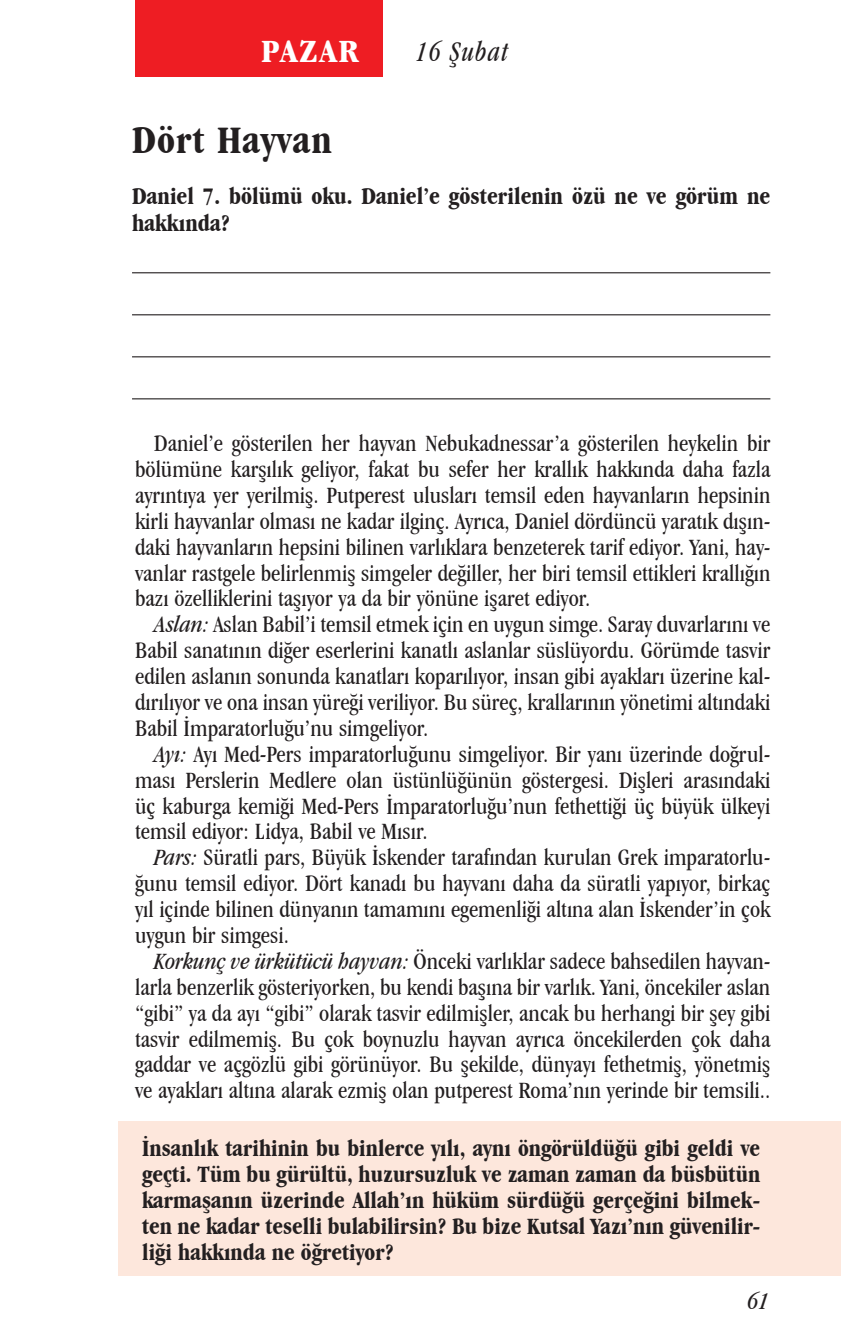
<style>
.page{position:relative;width:841px;height:1337px;background:#fff}
.page>*{position:absolute;margin:0;border:0;box-sizing:border-box;transform-origin:0 0}
.Day_Title{font:700 condensed 40.5px "Garamond IT Cby BT";letter-spacing:.025em;color:#231f20}
.Daily_Header{font:700 condensed 33.75px "Garamond IT Cby BT";letter-spacing:.05em;color:#fff;scale:1.1 1}
.Lesson_Dates{font:italic condensed 29.25px "Garamond IT Cby BT";letter-spacing:.05em;color:#231f20;scale:.9 1}
.Question{font:700 condensed 24.75px/27px "Garamond IT Cby BT";color:#231f20}
.t1{font:italic condensed 24.75px "Garamond IT Cby BT";color:#231f20}
.Body{font:condensed 24.3px/25.9px "Garamond IT Cby BT";color:#231f20;text-align:justify}
.x-screened_box-text{font:700 condensed 24.3px/25.9px "Garamond IT Cby BT";color:#231f20;text-align:justify}
.s1{font-style:italic}
</style>
<div class="page">
<div style="left:135px;top:0;width:247px;height:76px;background:#ee1d23"></div>
<div style="left:119px;top:1121px;width:721px;height:155px;background:#fde7dc"></div>
<hr style="left:132px;top:272px;width:638px;height:1px;background:#231f20">
<hr style="left:132px;top:314px;width:638px;height:1px;background:#231f20">
<hr style="left:132px;top:356px;width:638px;height:1px;background:#231f20">
<hr style="left:132px;top:398px;width:638px;height:1px;background:#231f20">
<p class="Daily_Header" style="left:261px;top:31px;width:90px">PAZAR</p>
<p class="Lesson_Dates" style="left:416px;top:35px;width:104px">16 Şubat</p>
<p class="Day_Title" style="left:132px;top:116px;width:201px">Dört Hayvan</p>
<p class="Question" style="left:132px;top:182px;width:639px">Daniel 7. bölümü oku. Daniel’e gösterilenin özü ne ve görüm ne hakkında?</p>
<p class="Body" style="left:135px;top:430px;width:636px;text-indent:19px">Daniel’e gösterilen her hayvan Nebukadnessar’a gösterilen heykelin bir bölümüne karşılık geliyor, fakat bu sefer her krallık hakkında daha fazla ayrıntıya yer yerilmiş. Putperest ulusları temsil eden hayvanların hepsinin kirli hayvanlar olması ne kadar ilginç. Ayrıca, Daniel dördüncü yaratık dışın&shy;daki hayvanların hepsini bilinen varlıklara benzeterek tarif ediyor. Yani, hay&shy;vanlar rastgele belirlenmiş simgeler değiller, her biri temsil ettikleri krallığın bazı özelliklerini taşıyor ya da bir yönüne işaret ediyor.</p>
<p class="Body" style="left:135px;top:611px;width:636px;text-indent:19px"><span class="s1">Aslan:</span> Aslan Babil’i temsil etmek için en uygun simge. Saray duvarlarını ve Babil sanatının diğer eserlerini kanatlı aslanlar süslüyordu. Görümde tasvir edilen aslanın sonunda kanatları koparılıyor, insan gibi ayakları üzerine kal&shy;dırılıyor ve ona insan yüreği veriliyor. Bu süreç, krallarının yönetimi altındaki Babil İmparatorluğu’nu simgeliyor.</p>
<p class="Body" style="left:135px;top:741px;width:636px;text-indent:19px"><span class="s1">Ayı:</span> Ayı Med-Pers imparatorluğunu simgeliyor. Bir yanı üzerinde doğrul&shy;ması Perslerin Medlere olan üstünlüğünün göstergesi. Dişleri arasındaki üç kaburga kemiği Med-Pers İmparatorluğu’nun fethettiği üç büyük ülkeyi temsil ediyor: Lidya, Babil ve Mısır.</p>
<p class="Body" style="left:135px;top:844px;width:636px;text-indent:19px"><span class="s1">Pars:</span> Süratli pars, Büyük İskender tarafından kurulan Grek imparatorlu&shy;ğunu temsil ediyor. Dört kanadı bu hayvanı daha da süratli yapıyor, birkaç yıl içinde bilinen dünyanın tamamını egemenliği altına alan İskender’in çok uygun bir simgesi.</p>
<p class="Body" style="left:135px;top:948px;width:636px;text-indent:19px"><span class="s1">Korkunç ve ürkütücü hayvan:</span> Önceki varlıklar sadece bahsedilen hayvan&shy;larla benzerlik gösteriyorken, bu kendi başına bir varlık. Yani, öncekiler aslan “gibi” ya da ayı “gibi” olarak tasvir edilmişler, ancak bu herhangi bir şey gibi tasvir edilmemiş. Bu çok boynuzlu hayvan ayrıca öncekilerden çok daha gaddar ve açgözlü gibi görünüyor. Bu şekilde, dünyayı fethetmiş, yönetmiş ve ayakları altına alarak ezmiş olan putperest Roma’nın yerinde bir temsili..</p>
<p class="x-screened_box-text" style="left:142px;top:1135px;width:619px">İnsanlık tarihinin bu binlerce yılı, aynı öngörüldüğü gibi geldi ve geçti. Tüm bu gürültü, huzursuzluk ve zaman zaman da büsbütün karmaşanın üzerinde Allah’ın hüküm sürdüğü gerçeğini bilmek&shy;ten ne kadar teselli bulabilirsin? Bu bize Kutsal Yazı’nın güvenilir&shy;liği hakkında ne öğretiyor?</p>
<p class="t1" style="left:747px;top:1286px;width:23px">61</p>
</div>
